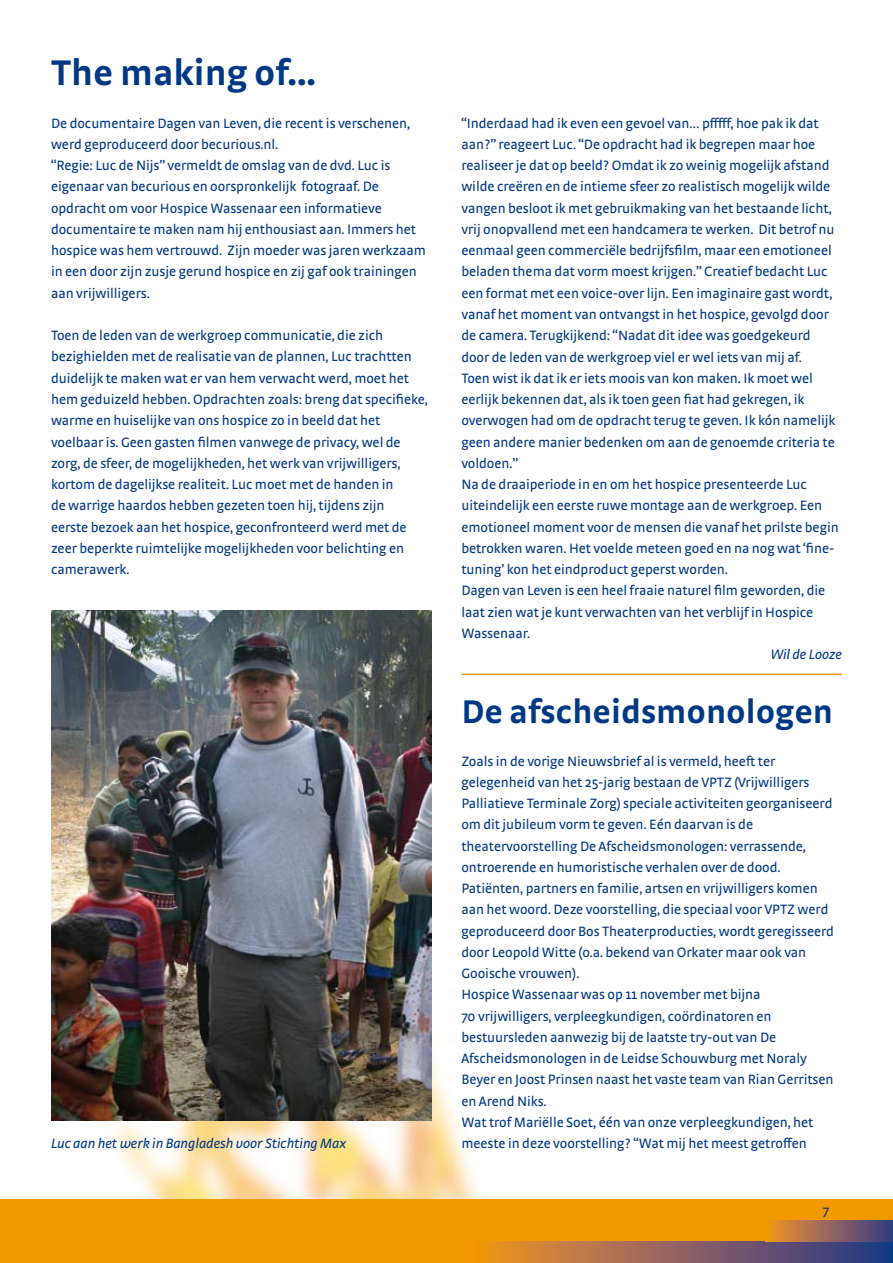
<style>
.page{position:relative;width:893px;height:1263px;background:#fff}
.page>*{position:absolute;margin:0;border:0;box-sizing:border-box;transform-origin:0 0}
.t1{font:700 37.5px "Strada";color:#003883}
.t2{font:700 34.5px "Strada";color:#003883}
.t3{font:14.25px/21.3px "Strada";letter-spacing:-.005em;color:#003883}
.t4{font:italic 14.25px "Strada";letter-spacing:-.005em;color:#003883}
</style>
<div class="page">
<div style="left:0;top:1199px;width:893px;height:64px;background:#f39900"></div>
<svg style="left:484px;top:1242px;width:409px;height:21px;background:#89625d"></svg>
<svg style="left:770px;top:1220px;width:123px;height:22px;background:#91645b"></svg>
<hr style="left:461px;top:674px;width:381px;height:1px;background:#f39900">
<img style="left:51px;top:611px;width:381px;height:510px">
<h1 class="t1" style="left:51px;top:50px;width:267px">The making of...</h1>
<p class="t3" style="left:51px;top:112px;width:377px">De documentaire Dagen van Leven, die recent is verschenen, werd geproduceerd door becurious.nl.<br>“Regie: Luc de Nijs” vermeldt de omslag van de dvd. Luc is eigenaar van becurious en oorspronkelijk fotograaf. De opdracht om voor Hospice Wassenaar een informatieve documentaire te maken nam hij enthousiast aan. Immers het hospice was hem vertrouwd. Zijn moeder was jaren werkzaam in een door zijn zusje gerund hospice en zij gaf ook trainingen aan vrijwilligers.</p>
<p class="t3" style="left:51px;top:325px;width:378px">Toen de leden van de werkgroep communicatie, die zich bezighielden met de realisatie van de plannen, Luc trachtten duidelijk te maken wat er van hem verwacht werd, moet het hem geduizeld hebben. Opdrachten zoals: breng dat specifieke, warme en huiselijke van ons hospice zo in beeld dat het voelbaar is. Geen gasten filmen vanwege de privacy, wel de zorg, de sfeer, de mogelijkheden, het werk van vrijwilligers, kortom de dagelijkse realiteit. Luc moet met de handen in<br>de warrige haardos hebben gezeten toen hij, tijdens zijn<br>eerste bezoek aan het hospice, geconfronteerd werd met de zeer beperkte ruimtelijke mogelijkheden voor belichting en camerawerk.</p>
<p class="t4" style="left:51px;top:1135px;width:297px">Luc aan het werk in Bangladesh voor Stichting Max</p>
<p class="t3" style="left:461px;top:112px;width:379px">“Inderdaad had ik even een gevoel van… pfffff, hoe pak ik dat aan?” reageert Luc. “De opdracht had ik begrepen maar hoe realiseer je dat op beeld? Omdat ik zo weinig mogelijk afstand wilde creëren en de intieme sfeer zo realistisch mogelijk wilde vangen besloot ik met gebruikmaking van het bestaande licht, vrij onopvallend met een handcamera te werken. Dit betrof nu eenmaal geen commerciële bedrijfsfilm, maar een emotioneel beladen thema dat vorm moest krijgen.” Creatief bedacht Luc een format met een voice-over lijn. Een imaginaire gast wordt, vanaf het moment van ontvangst in het hospice, gevolgd door de camera. Terugkijkend: “Nadat dit idee was goedgekeurd door de leden van de werkgroep viel er wel iets van mij af.<br>Toen wist ik dat ik er iets moois van kon maken. Ik moet wel eerlijk bekennen dat, als ik toen geen fiat had gekregen, ik overwogen had om de opdracht terug te geven. Ik kón namelijk geen andere manier bedenken om aan de genoemde criteria te voldoen.”<br>Na de draaiperiode in en om het hospice presenteerde Luc uiteindelijk een eerste ruwe montage aan de werkgroep. Een emotioneel moment voor de mensen die vanaf het prilste begin betrokken waren. Het voelde meteen goed en na nog wat ‘fine&shy;tuning’ kon het eindproduct geperst worden.<br>Dagen van Leven is een heel fraaie naturel film geworden, die laat zien wat je kunt verwachten van het verblijf in Hospice Wassenaar.</p>
<p class="t4" style="left:771px;top:646px;width:73px">Wil de Looze</p>
<h2 class="t2" style="left:461px;top:691px;width:373px">De afscheidsmonologen</h2>
<p class="t3" style="left:461px;top:750px;width:374px">Zoals in de vorige Nieuwsbrief al is vermeld, heeft ter gelegenheid van het 25-jarig bestaan de VPTZ (Vrijwilligers Palliatieve Terminale Zorg) speciale activiteiten georganiseerd om dit jubileum vorm te geven. Eén daarvan is de theatervoorstelling De Afscheidsmonologen: verrassende, ontroerende en humoristische verhalen over de dood.<br>Patiënten, partners en familie, artsen en vrijwilligers komen aan het woord. Deze voorstelling, die speciaal voor VPTZ werd geproduceerd door Bos Theaterproducties, wordt geregisseerd door Leopold Witte (o.a. bekend van Orkater maar ook van Gooische vrouwen).<br>Hospice Wassenaar was op 11 november met bijna<br>70 vrijwilligers, verpleegkundigen, coördinatoren en bestuursleden aanwezig bij de laatste try-out van De Afscheidsmonologen in de Leidse Schouwburg met Noraly Beyer en Joost Prinsen naast het vaste team van Rian Gerritsen en Arend Niks.<br>Wat trof Mariëlle Soet, één van onze verpleegkundigen, het meeste in deze voorstelling? “Wat mij het meest getroffen</p>
<p class="t3" style="left:823px;top:1200px;width:8px">7</p>
</div>
